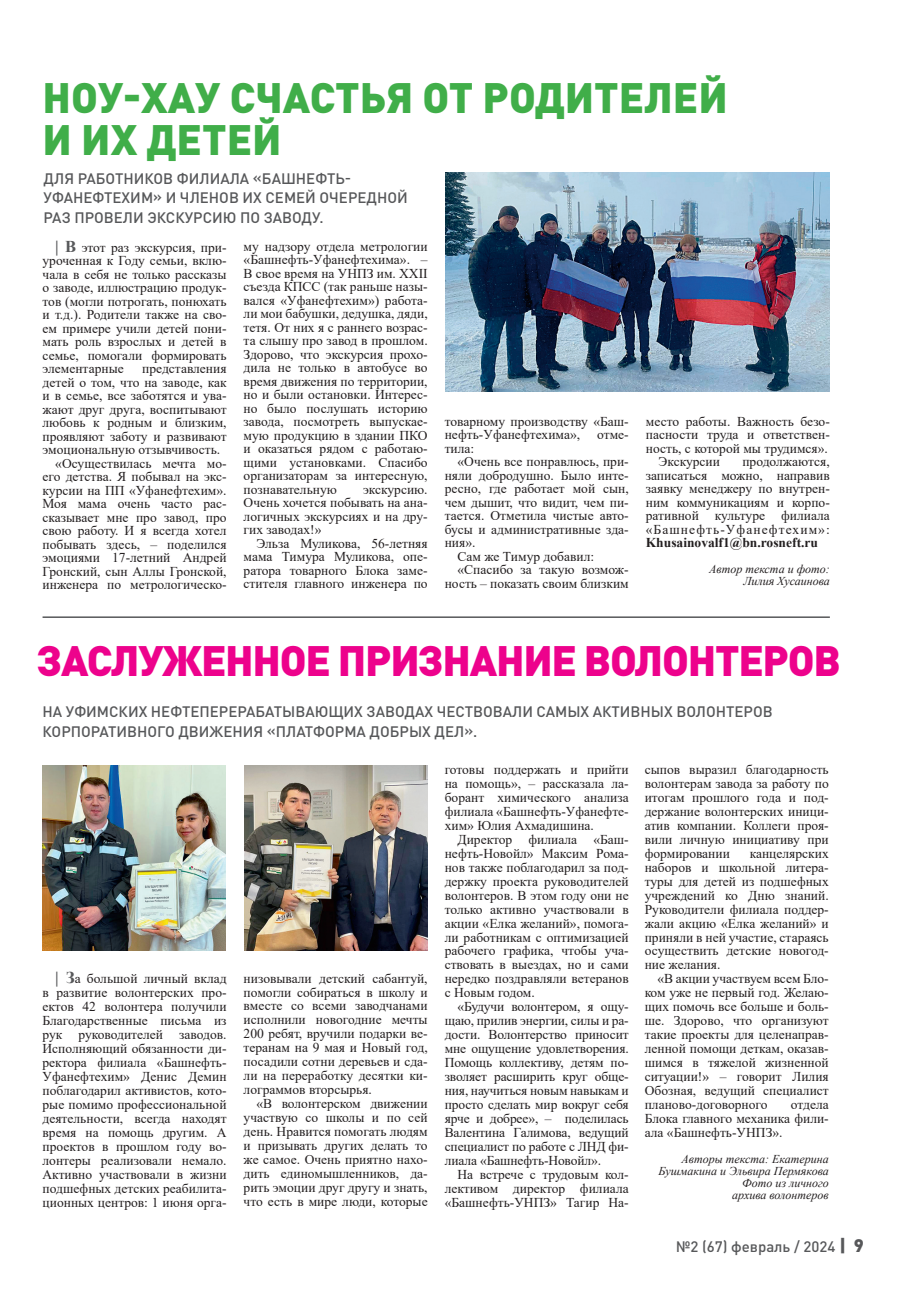
<style>
.page{position:relative;width:915px;height:1306px;background:#fff}
.page>*{position:absolute;margin:0;border:0;box-sizing:border-box;transform-origin:0 0}
.ЗАГОЛОВОК{font:900 42px "DIN Pro";color:#40ae49}
.ЗАГОЛОВОК-2{font:900 42px "DIN Pro";letter-spacing:-.03em;color:#ed028c}
._1_абзац{font:500 15px/19.5px "DIN Pro";color:#57585a}
.текст{font:13.5px/14px "Times New Roman";color:#231f20;text-align:justify}
.Авторы{font:italic 12px "Times New Roman";color:#231f20}
.s1{font-weight:700;font-size:16.5px;color:#57585a}
.s2{font-weight:700}
.s3{font-weight:900;font-size:18px}
</style>
<div class="page">
<img style="left:445px;top:172px;width:384px;height:220px">
<hr style="left:43px;top:616px;width:786px;height:2px;background:#57585a">
<img style="left:43px;top:765px;width:182px;height:185px">
<img style="left:245px;top:765px;width:182px;height:185px">
<p class="ЗАГОЛОВОК" style="left:43px;top:69px;width:686px">НОУ-ХАУ СЧАСТЬЯ ОТ РОДИТЕЛЕЙ</p>
<p class="ЗАГОЛОВОК" style="left:43px;top:111px;width:240px">И ИХ ДЕТЕЙ</p>
<p class="_1_абзац" style="left:44px;top:168px;width:365px">ДЛЯ РАБОТНИКОВ ФИЛИАЛА «БАШНЕФТЬ-<br>УФАНЕФТЕХИМ» И ЧЛЕНОВ ИХ СЕМЕЙ ОЧЕРЕДНОЙ<br>РАЗ ПРОВЕЛИ ЭКСКУРСИЮ ПО ЗАВОДУ.</p>
<p class="текст" style="left:43px;top:240px;width:185px;line-height:13.5px;text-indent:13px"><span class="s1">| В</span> этот раз экскурсия, при&shy;уроченная к Году семьи, вклю&shy;чала в себя не только рассказы о заводе, иллюстрацию продук&shy;тов (могли потрогать, понюхать и т.д.). Родители также на сво&shy;ем примере учили детей пони&shy;мать роль взрослых и детей в семье, помогали формировать элементарные</p>
<p class="текст" style="left:43px;top:361px;width:185px;line-height:13.5px;text-indent:100px">представления детей о том, что на заводе, как и в семье, все заботятся и ува&shy;жают друг друга, воспитывают любовь к родным и близким, проявляют заботу и развивают эмоциональную отзывчивость.</p>
<p class="текст" style="left:43px;top:456px;width:185px;line-height:13.5px;text-indent:13px">«Осуществилась мечта мо&shy;его детства. Я побывал на экс&shy;курсии на ПП «Уфанефтехим».<br>Моя мама очень часто рас&shy;сказывает мне про завод, про свою работу. И я всегда хотел побывать здесь, – поделился эмоциями 17-летний Андрей Гронский, сын Аллы Гронской, инженера по метрологическо-</p>
<p class="текст" style="left:243px;top:239px;width:185px;line-height:13.5px">му надзору отдела метрологии «Башнефть-Уфанефтехима». – В свое время на УНПЗ им. XXII съезда КПСС (так раньше назы&shy;вался «Уфанефтехим») работа&shy;ли мои бабушки, дедушка, дяди, тетя. От них я с раннего возрас&shy;та слышу про завод в прошлом.<br>Здорово, что экскурсия прохо&shy;дила не только в автобусе во время движения по территории, но и были остановки. Интерес&shy;но было послушать историю завода, посмотреть выпускае&shy;мую продукцию в здании ПКО и оказаться рядом с работаю&shy;щими установками. Спасибо организаторам за интересную, познавательную</p>
<p class="текст" style="left:243px;top:482px;width:185px;line-height:13.5px;text-indent:119px">экскурсию.<br>Очень хочется побывать на ана&shy;логичных экскурсиях и на дру&shy;гих заводах!»</p>
<p class="текст" style="left:243px;top:536px;width:185px;line-height:13.5px;text-indent:13px">Эльза Муликова, 56-летняя мама Тимура Муликова, опе&shy;ратора товарного Блока заме&shy;стителя главного инженера по</p>
<p class="текст" style="left:444px;top:414px;width:185px;line-height:13.5px">товарному производству «Баш&shy;нефть-Уфанефтехима»,</p>
<p class="текст" style="left:597px;top:427px;width:33px">отме-</p>
<p class="текст" style="left:444px;top:441px;width:31px">тила:</p>
<p class="текст" style="left:444px;top:454px;width:185px;line-height:13.5px;text-indent:13px">«Очень все понравлюсь, при&shy;няли добродушно. Было инте&shy;ресно, где работает мой сын, чем дышит, что видит, чем пи&shy;тается. Отметила чистые авто&shy;бусы и административные зда&shy;ния».</p>
<p class="текст" style="left:457px;top:549px;width:138px">Сам же Тимур добавил:</p>
<p class="текст" style="left:444px;top:562px;width:185px;line-height:13.5px;text-align:right">«Спасибо за такую возмож&shy;ность – показать своим близким</p>
<p class="текст" style="left:645px;top:414px;width:185px;line-height:13.5px">место работы. Важность безо&shy;пасности труда и ответствен&shy;ность, с которой мы трудимся».</p>
<p class="текст" style="left:658px;top:454px;width:63px">Экскурсии</p>
<p class="текст" style="left:645px;top:454px;width:185px;line-height:13.5px;text-indent:97px">продолжаются, записаться можно, направив заявку менеджеру по внутрен&shy;ним коммуникациям и корпо&shy;ративной культуре филиала «Башнефть-Уфанефтехим»:<br><span class="s2">Khusainovalf1@bn.rosneft.ru</span></p>
<p class="Авторы" style="left:709px;top:560px;width:122px">Автор текста и фото:</p>
<p class="Авторы" style="left:743px;top:572px;width:88px">Лилия Хусаинова</p>
<p class="ЗАГОЛОВОК-2" style="left:37px;top:632px;width:804px">ЗАСЛУЖЕННОЕ ПРИЗНАНИЕ ВОЛОНТЕРОВ</p>
<p class="_1_абзац" style="left:43px;top:701px;width:731px">НА УФИМСКИХ НЕФТЕПЕРЕРАБАТЫВАЮЩИХ ЗАВОДАХ ЧЕСТВОВАЛИ САМЫХ АКТИВНЫХ ВОЛОНТЕРОВ<br>КОРПОРАТИВНОГО ДВИЖЕНИЯ «ПЛАТФОРМА ДОБРЫХ ДЕЛ».</p>
<p class="текст" style="left:43px;top:971px;width:185px;text-indent:13px"><span class="s1">| З</span>а большой личный вклад в развитие волонтерских про&shy;ектов 42 волонтера получили Благодарственные письма из рук руководителей заводов.<br>Исполняющий обязанности ди&shy;ректора филиала «Башнефть-Уфанефтехим» Денис Демин поблагодарил активистов, кото&shy;рые помимо профессиональной деятельности, всегда находят время на помощь другим. А проектов в прошлом году во&shy;лонтеры реализовали немало.<br>Активно участвовали в жизни подшефных детских реабилита&shy;ционных центров: 1 июня орга-</p>
<p class="текст" style="left:243px;top:970px;width:185px">низовывали детский сабантуй, помогли собираться в школу и вместе со всеми заводчанами исполнили новогодние мечты 200 ребят, вручили подарки ве&shy;теранам на 9 мая и Новый год, посадили сотни деревьев и сда&shy;ли на переработку десятки ки&shy;лограммов вторсырья.</p>
<p class="текст" style="left:243px;top:1096px;width:185px;text-indent:13px">«В волонтерском движении участвую со школы и по сей день. Нравится помогать людям и призывать других делать то же самое. Очень приятно нахо&shy;дить единомышленников, да&shy;рить эмоции друг другу и знать, что есть в мире люди, которые</p>
<p class="текст" style="left:444px;top:762px;width:185px">готовы поддержать и прийти на помощь», – рассказала ла&shy;борант химического анализа филиала «Башнефть-Уфанефте&shy;хим» Юлия Ахмадишина.</p>
<p class="текст" style="left:444px;top:831px;width:185px;text-indent:13px">Директор филиала «Баш&shy;нефть-Новойл» Максим Рома&shy;нов также поблагодарил за под&shy;держку проекта руководителей волонтеров. В этом году они не только активно участвовали в акции «Елка желаний», помога&shy;ли работникам с оптимизацией рабочего графика, чтобы уча&shy;ствовать в выездах, но и сами нередко поздравляли ветеранов с Новым годом.</p>
<p class="текст" style="left:444px;top:999px;width:185px;text-indent:13px">«Будучи волонтером, я ощу&shy;щаю, прилив энергии, силы и ра&shy;дости. Волонтерство приносит мне ощущение удовлетворения.<br>Помощь коллективу, детям по&shy;зволяет расширить круг обще&shy;ния, научиться новым навыкам и просто сделать мир вокруг себя ярче и добрее», – поделилась Валентина Галимова, ведущий специалист по работе с ЛНД фи&shy;лиала «Башнефть-Новойл».</p>
<p class="текст" style="left:444px;top:1166px;width:185px;text-indent:13px">На встрече с трудовым кол&shy;лективом директор филиала «Башнефть-УНПЗ» Тагир На-</p>
<p class="текст" style="left:644px;top:762px;width:185px">сыпов выразил благодарность волонтерам завода за работу по итогам прошлого года и под&shy;держание волонтерских иници&shy;атив компании. Коллеги проя&shy;вили личную инициативу при формировании</p>
<p class="текст" style="left:644px;top:845px;width:185px;text-indent:105px">канцелярских наборов и школьной литера&shy;туры для детей из подшефных учреждений ко Дню знаний.<br>Руководители филиала поддер&shy;жали акцию «Елка желаний» и приняли в ней участие, стараясь осуществить детские новогод&shy;ние желания.</p>
<p class="текст" style="left:644px;top:971px;width:185px;text-indent:13px">«В акции участвуем всем Бло&shy;ком уже не первый год. Желаю&shy;щих помочь все больше и боль&shy;ше. Здорово, что организуют такие проекты для целенаправ&shy;ленной помощи деткам, оказав&shy;шимся в тяжелой жизненной ситуации!» – говорит Лилия Обозная, ведущий специалист планово-договорного</p>
<p class="текст" style="left:644px;top:1097px;width:185px;text-indent:146px">отдела Блока главного механика фили&shy;ала «Башнефть-УНПЗ».</p>
<p class="Авторы" style="left:681px;top:1150px;width:149px">Авторы текста: Екатерина</p>
<p class="Авторы" style="left:658px;top:1162px;width:172px">Бушмакина и Эльвира Пермякова</p>
<p class="Авторы" style="left:741px;top:1174px;width:88px">Фото из личного</p>
<p class="Авторы" style="left:732px;top:1186px;width:98px">архива волонтеров</p>
<p class="_1_абзац" style="left:675px;top:1235px;width:189px">№2 (67) февраль / 2024 <span class="s3">| 9</span></p>
</div>
